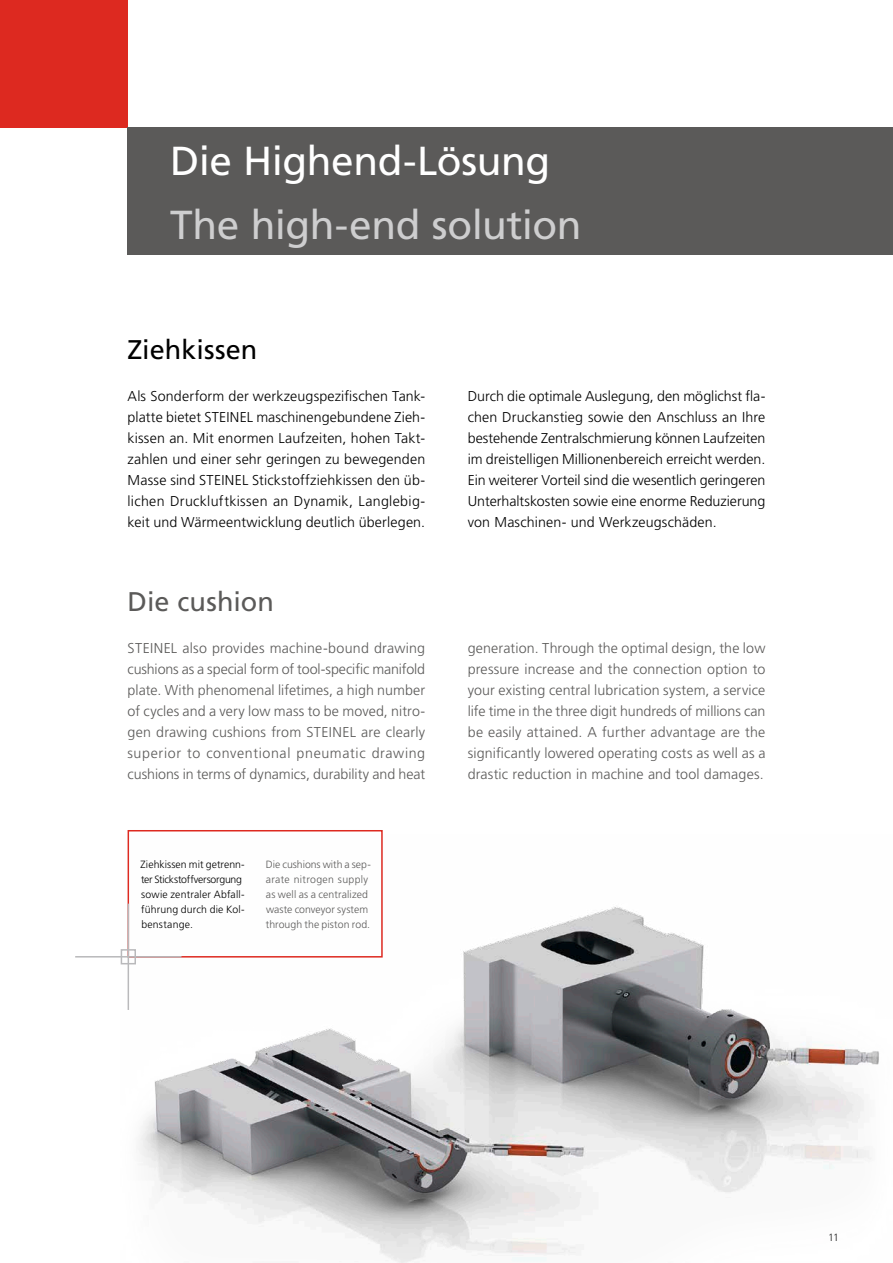
<style>
.page{position:relative;width:893px;height:1263px;background:#fff}
.page>*{position:absolute;margin:0;border:0;box-sizing:border-box;transform-origin:0 0}
.t1{font:40.5px "Frutiger";letter-spacing:-.01em;color:#cececf}
.t2{font:40.5px "Frutiger";letter-spacing:-.01em;color:#fff}
.t3{font:27px "Frutiger";letter-spacing:.005em;color:#000}
.t4{font:27px "Frutiger";color:#5b5a59}
.t5{font:300 14.25px/21px "Frutiger";letter-spacing:.005em;color:#5b5a59;text-align:justify}
.t6{font:300 14.25px/21px "Frutiger";letter-spacing:.01em;color:#000;text-align:justify}
.t7{font:300 10.5px/15px "Frutiger";letter-spacing:.01em;color:#5b5a59}
.t8{font:300 10.5px/15px "Frutiger";letter-spacing:.01em;color:#000}
</style>
<div class="page">
<img style="left:121px;top:835px;width:758px;height:428px">
<div style="left:0;top:0;width:128px;height:128px;background:#dd2920"></div>
<div style="left:128px;top:128px;width:765px;height:63px;background:#5b5a59"></div>
<div style="left:128px;top:191px;width:765px;height:64px;background:#5b5a59"></div>
<div style="left:128px;top:830px;width:255px;height:127px;border:2px solid #dd2920"></div>
<hr style="left:75px;top:956px;width:106px;height:1px;background:#b9b9bb">
<hr style="left:128px;top:904px;width:1px;height:106px;background:#b9b9bb">
<div style="left:121px;top:949px;width:15px;height:15px;border:2px solid #b9b9bb"></div>
<h1 class="t2" style="left:170px;top:137px;width:382px">Die Highend-Lösung</h1>
<h1 class="t1" style="left:170px;top:201px;width:413px">The high-end solution</h1>
<h2 class="t3" style="left:128px;top:334px;width:131px">Ziehkissen</h2>
<p class="t6" style="left:128px;top:385px;width:299px">Als Sonderform der werkzeugspezifischen Tank&shy;platte bietet STEINEL maschinengebundene Zieh&shy;kissen an. Mit enormen Laufzeiten, hohen Takt&shy;zahlen und einer sehr geringen zu bewegenden Masse sind STEINEL Stickstoffziehkissen den üb&shy;lichen Druckluftkissen an Dynamik, Langlebig&shy;keit und Wärmeentwicklung deutlich überlegen.</p>
<p class="t6" style="left:468px;top:385px;width:299px">Durch die optimale Auslegung, den möglichst fla&shy;chen Druckanstieg sowie den Anschluss an Ihre bestehende Zentralschmierung können Laufzeiten im dreistelligen Millionenbereich erreicht werden.<br>Ein weiterer Vorteil sind die wesentlich geringeren Unterhaltskosten sowie eine enorme Reduzierung von Maschinen- und Werkzeugschäden.</p>
<h2 class="t4" style="left:128px;top:586px;width:148px">Die cushion</h2>
<p class="t5" style="left:128px;top:637px;width:299px">STEINEL also provides machine-bound drawing cushions as a special form of tool-specific manifold plate. With phenomenal lifetimes, a high number of cycles and a very low mass to be moved, nitro&shy;gen drawing cushions from STEINEL are clearly superior to conventional pneumatic drawing cushions in terms of dynamics, durability and heat</p>
<p class="t5" style="left:468px;top:637px;width:299px">generation. Through the optimal design, the low pressure increase and the connection option to your existing central lubrication system, a service life time in the three digit hundreds of millions can be easily attained. A further advantage are the significantly lowered operating costs as well as a drastic reduction in machine and tool damages.</p>
<p class="t8" style="left:141px;top:857px;width:106px">Ziehkissen mit getrenn&shy;ter Stickstoffversorgung sowie zentraler Abfall&shy;führung durch die Kol&shy;benstange.</p>
<p class="t7" style="left:266px;top:857px;width:106px">Die cushions with a sep&shy;arate nitrogen supply as well as a centralized waste conveyor system through the piston rod.</p>
<p class="t8" style="left:828px;top:1230px;width:12px">11</p>
</div>
